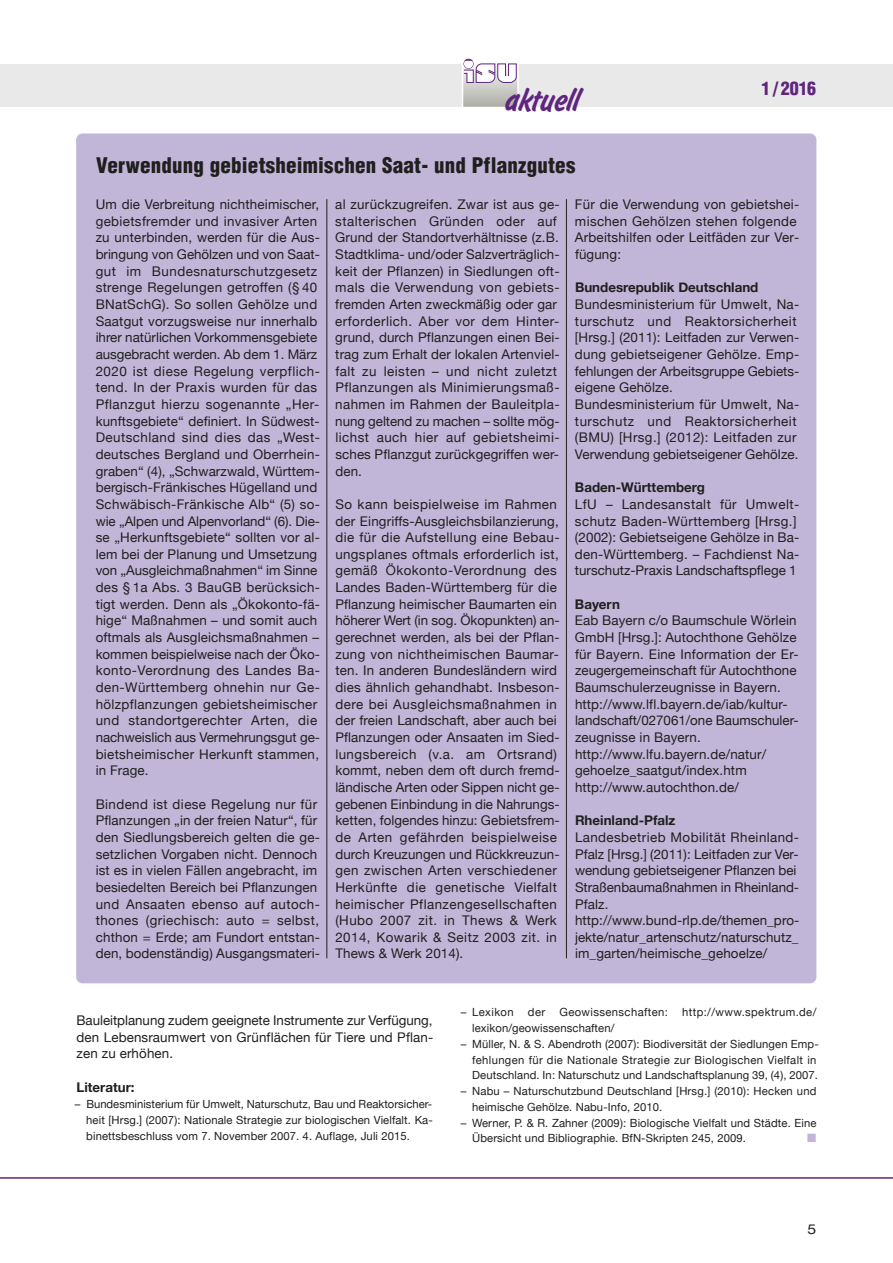
<style>
.page{position:relative;width:893px;height:1263px;background:#fff}
.page>*{position:absolute;margin:0;border:0;box-sizing:border-box;transform-origin:0 0}
.t1{font:31.65px "Slager";color:#60257e}
.t2{font:900 condensed 21px "Helvetica";letter-spacing:.01em;color:#1f1f1e}
.t3{font:900 condensed 18px "Helvetica";color:#60257e}
.t4{font:13.5px "Helvetica Neue";color:#1f1f1e;scale:1.17 1}
.t5{font:13.35px/16.6px "Helvetica Neue";letter-spacing:.015em;color:#1f1f1e}
.t6{font:700 13.35px "Helvetica Neue";color:#1f1f1e}
.t7{font:12px "Zapf Dingbats";color:#c1b6d8}
.t8{font:11.25px/15.8px "Helvetica Neue";letter-spacing:.01em;color:#1f1f1e}
.t9{font:11.25px "Helvetica Neue";letter-spacing:.035em;color:#1f1f1e}
</style>
<div class="page">
<hr style="left:0;top:1177px;width:893px;height:2px;background:#60257e">
<div style="left:0;top:64px;width:893px;height:42px;background:#e9e9e9"></div>
<svg style="left:465px;top:83px;width:51px;height:22px"></svg>
<div style="left:462px;top:62px;width:57px;height:46px;border:2px solid #fff"></div>
<div style="left:463px;top:59px;width:11px;height:10px;border:1px solid #60257e;border-radius:50%"></div>
<svg style="left:464px;top:59px;width:53px;height:24px"></svg>
<div style="left:76px;top:133px;width:740px;height:850px;background:#c1b6d8;border-radius:6px"></div>
<hr style="left:326px;top:199px;width:1px;height:759px;background:#1f1f1e">
<hr style="left:566px;top:199px;width:1px;height:759px;background:#1f1f1e">
<h1 class="t1" style="left:503px;top:82px;width:76px">aktuell</h1>
<h3 class="t3" style="left:762px;top:79px;width:56px">1 / 2016</h3>
<h2 class="t2" style="left:96px;top:153px;width:481px">Verwendung gebietsheimischen Saat- und Pflanzgutes</h2>
<p class="t5" style="left:96px;top:196px;width:226px">Um die Verbreitung nichtheimischer, gebietsfremder und invasiver Arten zu unterbinden, werden für die Aus&shy;bringung von Gehölzen und von Saat&shy;gut im Bundesnaturschutzgesetz strenge Regelungen getroffen (§ 40<br>BNatSchG). So sollen Gehölze und Saatgut vorzugsweise nur innerhalb ihrer natürlichen Vorkommensgebiete ausgebracht werden. Ab dem 1. März 2020 ist diese Regelung verpflich&shy;tend. In der Praxis wurden für das Pflanzgut hierzu sogenannte „Her&shy;kunftsgebiete“ definiert. In Südwest-Deutschland sind dies das „West&shy;deutsches Bergland und Oberrhein&shy;graben“ (4), „Schwarzwald, Württem&shy;bergisch-Fränkisches Hügelland und Schwäbisch-Fränkische Alb“ (5) so&shy;wie „Alpen und Alpenvorland“ (6). Die&shy;se „Herkunftsgebiete“ sollten vor al&shy;lem bei der Planung und Umsetzung von „Ausgleichmaßnahmen“ im Sinne des § 1a Abs. 3 BauGB berücksich&shy;tigt werden. Denn als „Ökokonto-fä&shy;hige“ Maßnahmen – und somit auch oftmals als Ausgleichsmaßnahmen – kommen beispielweise nach der Öko&shy;konto-Verordnung des Landes Ba&shy;den-Württemberg ohnehin nur Ge&shy;hölzpflanzungen gebietsheimischer und standortgerechter Arten, die nachweislich aus Vermehrungsgut ge&shy;bietsheimischer Herkunft stammen, in Frage.</p>
<p class="t5" style="left:96px;top:795px;width:226px">Bindend ist diese Regelung nur für Pflanzungen „in der freien Natur“, für den Siedlungsbereich gelten die ge&shy;setzlichen Vorgaben nicht. Dennoch ist es in vielen Fällen angebracht, im besiedelten Bereich bei Pflanzungen und Ansaaten ebenso auf autoch&shy;thones (griechisch: auto = selbst, chthon = Erde; am Fundort entstan&shy;den, bodenständig) Ausgangsmateri-</p>
<p class="t5" style="left:335px;top:196px;width:226px">al zurückzugreifen. Zwar ist aus ge&shy;stalterischen Gründen oder auf Grund der Standortverhältnisse (z.B.<br>Stadtklima- und/oder Salzverträglich&shy;keit der Pflanzen) in Siedlungen oft&shy;mals die Verwendung von gebiets&shy;fremden Arten zweckmäßig oder gar erforderlich. Aber vor dem Hinter&shy;grund, durch Pflanzungen einen Bei&shy;trag zum Erhalt der lokalen Artenviel&shy;falt zu leisten – und nicht zuletzt Pflanzungen als Minimierungsmaß&shy;nahmen im Rahmen der Bauleitpla&shy;nung geltend zu machen – sollte mög&shy;lichst auch hier auf gebietsheimi&shy;sches Pflanzgut zurückgegriffen wer&shy;den.</p>
<p class="t5" style="left:335px;top:496px;width:226px">So kann beispielweise im Rahmen der Eingriffs-Ausgleichsbilanzierung, die für die Aufstellung eine Bebau&shy;ungsplanes oftmals erforderlich ist, gemäß Ökokonto-Verordnung des Landes Baden-Württemberg für die Pflanzung heimischer Baumarten ein höherer Wert (in sog. Ökopunkten) an&shy;gerechnet werden, als bei der Pflan&shy;zung von nichtheimischen Baumar&shy;ten. In anderen Bundesländern wird dies ähnlich gehandhabt. Insbeson&shy;dere bei Ausgleichsmaßnahmen in der freien Landschaft, aber auch bei Pflanzungen oder Ansaaten im Sied&shy;lungsbereich (v.a. am Ortsrand) kommt, neben dem oft durch fremd&shy;ländische Arten oder Sippen nicht ge&shy;gebenen Einbindung in die Nahrungs&shy;ketten, folgendes hinzu: Gebietsfrem&shy;de Arten gefährden beispielweise durch Kreuzungen und Rückkreuzun&shy;gen zwischen Arten verschiedener Herkünfte die genetische Vielfalt heimischer Pflanzengesellschaften (Hubo 2007 zit. in Thews &amp; Werk 2014, Kowarik &amp; Seitz 2003 zit. in Thews &amp; Werk 2014).</p>
<p class="t5" style="left:575px;top:196px;width:226px">Für die Verwendung von gebietshei&shy;mischen Gehölzen stehen folgende<br>Arbeitshilfen oder Leitfäden zur Ver&shy;fügung:</p>
<p class="t6" style="left:575px;top:279px;width:185px">Bundesrepublik Deutschland</p>
<p class="t5" style="left:575px;top:296px;width:226px">Bundesministerium für Umwelt, Na&shy;turschutz und Reaktorsicherheit [Hrsg.] (2011): Leitfaden zur Verwen&shy;dung gebietseigener Gehölze. Emp&shy;fehlungen der Arbeitsgruppe Gebiets&shy;eigene Gehölze.<br>Bundesministerium für Umwelt, Na&shy;turschutz und Reaktorsicherheit (BMU) [Hrsg.] (2012): Leitfaden zur Verwendung gebietseigener Gehölze.</p>
<p class="t6" style="left:575px;top:479px;width:131px">Baden-Württemberg</p>
<p class="t5" style="left:575px;top:496px;width:226px">LfU – Landesanstalt für Umwelt&shy;schutz Baden-Württemberg [Hrsg.] (2002): Gebietseigene Gehölze in Ba&shy;den-Württemberg. – Fachdienst Na&shy;turschutz-Praxis Landschaftspflege 1</p>
<p class="t6" style="left:575px;top:596px;width:46px">Bayern</p>
<p class="t5" style="left:575px;top:612px;width:225px">Eab Bayern c/o Baumschule Wörlein GmbH [Hrsg.]: Autochthone Gehölze für Bayern. Eine Information der Er&shy;zeugergemeinschaft für Autochthone Baumschulerzeugnisse in Bayern. http://www.lfl.bayern.de/iab/kultur&shy;landschaft/027061/one Baumschuler&shy;zeugnisse in Bayern. http://www.lfu.bayern.de/natur/ gehoelze_saatgut/index.htm http://www.autochthon.de/</p>
<p class="t6" style="left:575px;top:812px;width:102px">Rheinland-Pfalz</p>
<p class="t5" style="left:575px;top:829px;width:226px">Landesbetrieb Mobilität Rheinland-Pfalz [Hrsg.] (2011): Leitfaden zur Ver&shy;wendung gebietseigener Pflanzen bei Straßenbaumaßnahmen in Rheinland-Pfalz. http://www.bund-rlp.de/themen_pro&shy;jekte/natur_artenschutz/naturschutz_ im_garten/heimische_gehoelze/</p>
<p class="t5" style="left:77px;top:1012px;width:358px;text-align:justify">Bauleitplanung zudem geeignete Instrumente zur Verfügung, den Lebensraumwert von Grünflächen für Tiere und Pflan&shy;zen zu erhöhen.</p>
<p class="t6" style="left:77px;top:1079px;width:60px">Literatur:</p>
<p class="t8" style="left:86px;top:1096px;width:348px;text-align:justify;text-indent:-11px">– Bundesministerium für Umwelt, Naturschutz, Bau und Reaktorsicher&shy;heit [Hrsg.] (2007): Nationale Strategie zur biologischen Vielfalt. Ka&shy;binettsbeschluss vom 7. November 2007. 4. Auflage, Juli 2015.</p>
<p class="t9" style="left:461px;top:1006px;width:55px">– Lexikon</p>
<p class="t8" style="left:528px;top:1004px;width:19px">der</p>
<p class="t9" style="left:559px;top:1006px;width:110px">Geowissenschaften:</p>
<p class="t9" style="left:682px;top:1006px;width:136px">http://www.spektrum.de/</p>
<p class="t8" style="left:472px;top:1020px;width:144px">lexikon/geowissenschaften/</p>
<p class="t8" style="left:472px;top:1036px;width:348px;text-indent:-11px">– Müller, N. &amp; S. Abendroth (2007): Biodiversität der Siedlungen Emp&shy;fehlungen für die Nationale Strategie zur Biologischen Vielfalt in<br>Deutschland. In: Naturschutz und Landschaftsplanung 39, (4), 2007.</p>
<p class="t8" style="left:472px;top:1083px;width:346px;text-indent:-11px">– Nabu – Naturschutzbund Deutschland [Hrsg.] (2010): Hecken und heimische Gehölze. Nabu-Info, 2010.</p>
<p class="t8" style="left:472px;top:1114px;width:346px;text-indent:-11px">– Werner, P. &amp; R. Zahner (2009): Biologische Vielfalt und Städte. Eine<br>Übersicht und Bibliographie. BfN-Skripten 245, 2009.</p>
<p class="t7" style="left:807px;top:1131px;width:11px">■</p>
<p class="t4" style="left:808px;top:1221px;width:9px">5</p>
</div>
